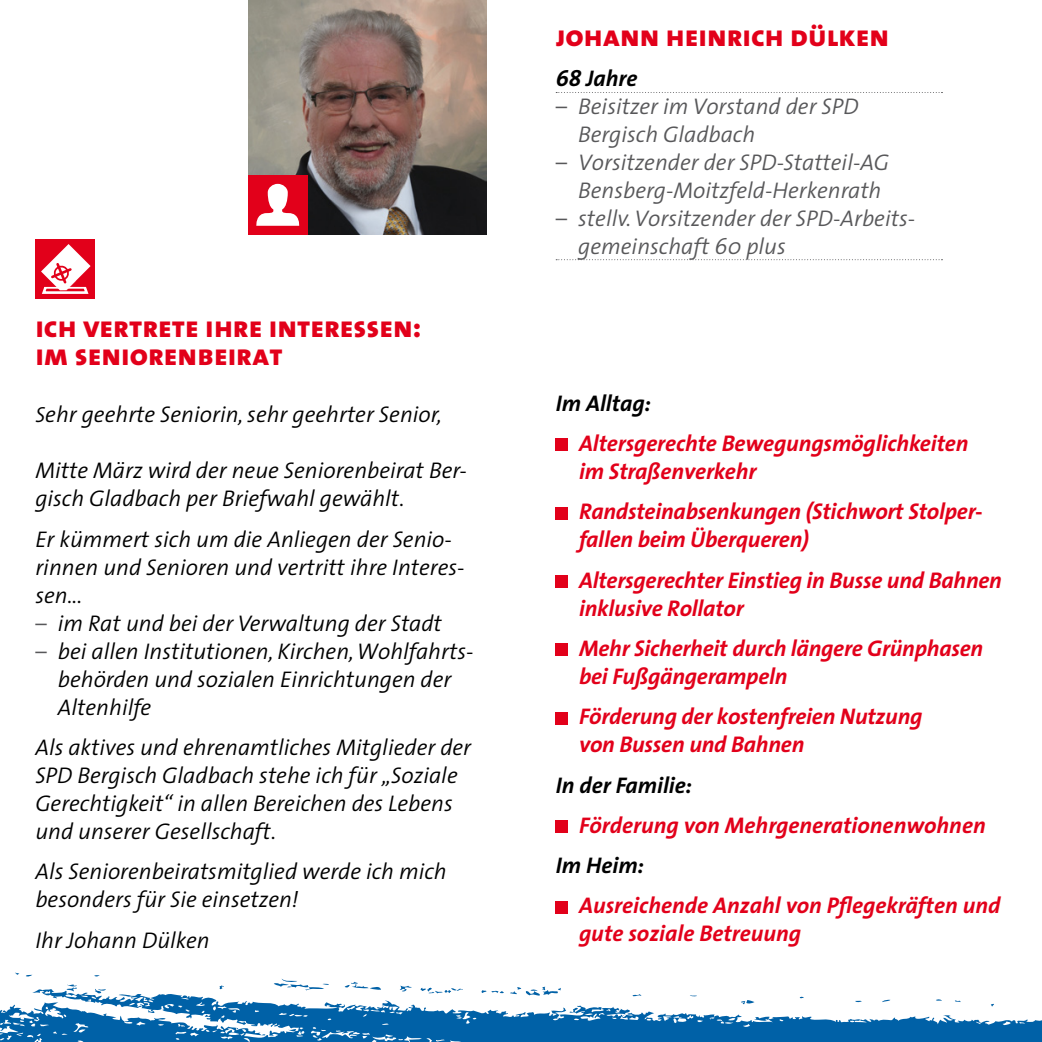
<style>
.page{position:relative;width:1042px;height:1042px;background:#fff}
.page>*{position:absolute;margin:0;border:0;box-sizing:border-box;transform-origin:0 0}
.t1{font:29.75px/28px "The Sans Extra Bold Caps";color:#e2001a}
.t2{font:italic 300 22.75px/28px "The Sans";color:#000}
.t3{font:italic 700 22.75px/28px "The Sans";letter-spacing:-.01em;color:#e2001a}
.t4{font:italic 300 22.75px/28px "The Sans";color:#58585a}
.t5{font:italic 700 22.75px "The Sans";color:#000}
.s1{font-size:21.88px}
.s2{color:#58585a}
</style>
<div class="page">
<svg style="left:26px;top:974px;width:6px;height:3px"></svg>
<svg style="left:0;top:986px;width:1042px;height:56px"></svg>
<svg style="left:18px;top:1033px;width:8px;height:3px"></svg>
<svg style="left:66px;top:984px;width:11px;height:7px"></svg>
<svg style="left:94px;top:989px;width:12px;height:5px"></svg>
<svg style="left:144px;top:995px;width:57px;height:16px"></svg>
<svg style="left:218px;top:985px;width:7px;height:4px"></svg>
<svg style="left:259px;top:1012px;width:10px;height:5px"></svg>
<svg style="left:274px;top:978px;width:55px;height:12px"></svg>
<svg style="left:345px;top:981px;width:36px;height:9px"></svg>
<svg style="left:420px;top:987px;width:44px;height:6px"></svg>
<svg style="left:480px;top:989px;width:24px;height:5px"></svg>
<svg style="left:510px;top:986px;width:51px;height:9px"></svg>
<svg style="left:632px;top:993px;width:10px;height:4px"></svg>
<svg style="left:690px;top:995px;width:7px;height:2px"></svg>
<svg style="left:740px;top:1000px;width:14px;height:4px"></svg>
<svg style="left:954px;top:1000px;width:7px;height:2px"></svg>
<div style="left:556px;top:439px;width:12px;height:12px;background:#e2001a"></div>
<div style="left:556px;top:507px;width:12px;height:12px;background:#e2001a"></div>
<div style="left:556px;top:575px;width:12px;height:13px;background:#e2001a"></div>
<div style="left:556px;top:643px;width:12px;height:13px;background:#e2001a"></div>
<div style="left:556px;top:712px;width:12px;height:12px;background:#e2001a"></div>
<div style="left:556px;top:820px;width:12px;height:13px;background:#e2001a"></div>
<div style="left:556px;top:901px;width:12px;height:12px;background:#e2001a"></div>
<img style="left:248px;top:0;width:238px;height:234px">
<div style="left:35px;top:239px;width:60px;height:60px;background:#e2001a"></div>
<svg style="left:41px;top:244px;width:50px;height:50px"></svg>
<hr style="left:44px;top:287px;width:42px;height:2px;background:#fff">
<svg style="left:556px;top:92px;width:386px;height:1px"></svg>
<svg style="left:556px;top:259px;width:386px;height:1px"></svg>
<div style="left:248px;top:175px;width:59px;height:59px;background:#e2001a"></div>
<svg style="left:256px;top:184px;width:44px;height:42px"></svg>
<h1 class="t1" style="left:35px;top:312px;width:387px">ich vertrete ihre interessen: im seniorenbeirat</h1>
<p class="t2" style="left:35px;top:400px;width:408px"><span class="s1">S</span>ehr geehrte Seniorin, sehr geehrter Senior,</p>
<p class="t2" style="left:35px;top:456px;width:433px">Mitte März wird der neue Seniorenbeirat Ber&shy;gisch Gladbach per Briefwahl gewählt.</p>
<p class="t2" style="left:35px;top:524px;width:431px">Er kümmert sich um die Anliegen der Senio&shy;rinnen und Senioren und vertritt ihre Interes&shy;sen...</p>
<p class="t2" style="left:35px;top:608px;width:408px"><span class="s2">–</span> im Rat und bei der Verwaltung der Stadt</p>
<p class="t2" style="left:58px;top:636px;width:417px;text-indent:-23px"><span class="s2">–</span> bei allen Institutionen, Kirchen, Wohlfahrts&shy;behörden und sozialen Einrichtungen der<br>Altenhilfe</p>
<p class="t2" style="left:35px;top:732px;width:437px">Als aktives und ehrenamtliches Mitglieder der SPD Bergisch Gladbach stehe ich für „Soziale Gerechtigkeit“ in allen Bereichen des Lebens und unserer Gesellschaft.</p>
<p class="t2" style="left:35px;top:857px;width:413px">Als Seniorenbeiratsmitglied werde ich mich besonders für Sie einsetzen!</p>
<p class="t2" style="left:35px;top:925px;width:176px">Ihr Johann Dülken</p>
<h1 class="t1" style="left:556px;top:21px;width:335px">johann heinrich dülken</h1>
<p class="t5" style="left:556px;top:59px;width:83px">68 Jahre</p>
<p class="t4" style="left:578px;top:91px;width:282px;text-indent:-23px">– Beisitzer im Vorstand der SPD<br>Bergisch Gladbach</p>
<p class="t4" style="left:578px;top:147px;width:312px;text-indent:-23px">– Vorsitzender der SPD-Statteil-AG<br>Bensberg-Moitzfeld-Herkenrath</p>
<p class="t4" style="left:578px;top:203px;width:336px;text-indent:-23px">– stellv. Vorsitzender der SPD-Arbeits&shy;gemeinschaft 60 plus</p>
<p class="t5" style="left:556px;top:384px;width:97px">Im Alltag:</p>
<p class="t3" style="left:579px;top:429px;width:391px">Altersgerechte Bewegungsmöglichkeiten im Straßenverkehr</p>
<p class="t3" style="left:579px;top:497px;width:405px">Randsteinabsenkungen (Stichwort Stolper&shy;fallen beim Überqueren)</p>
<p class="t3" style="left:579px;top:565px;width:424px">Altersgerechter Einstieg in Busse und Bahnen inklusive Rollator</p>
<p class="t3" style="left:579px;top:634px;width:406px">Mehr Sicherheit durch längere Grünphasen bei Fußgängerampeln</p>
<p class="t3" style="left:579px;top:702px;width:345px">Förderung der kostenfreien Nutzung von Bussen und Bahnen</p>
<p class="t5" style="left:556px;top:766px;width:138px">In der Familie:</p>
<p class="t3" style="left:579px;top:810px;width:408px">Förderung von Mehrgenerationenwohnen</p>
<p class="t5" style="left:556px;top:846px;width:90px">Im Heim:</p>
<p class="t3" style="left:579px;top:891px;width:423px">Ausreichende Anzahl von Pflegekräften und gute soziale Betreuung</p>
</div>
